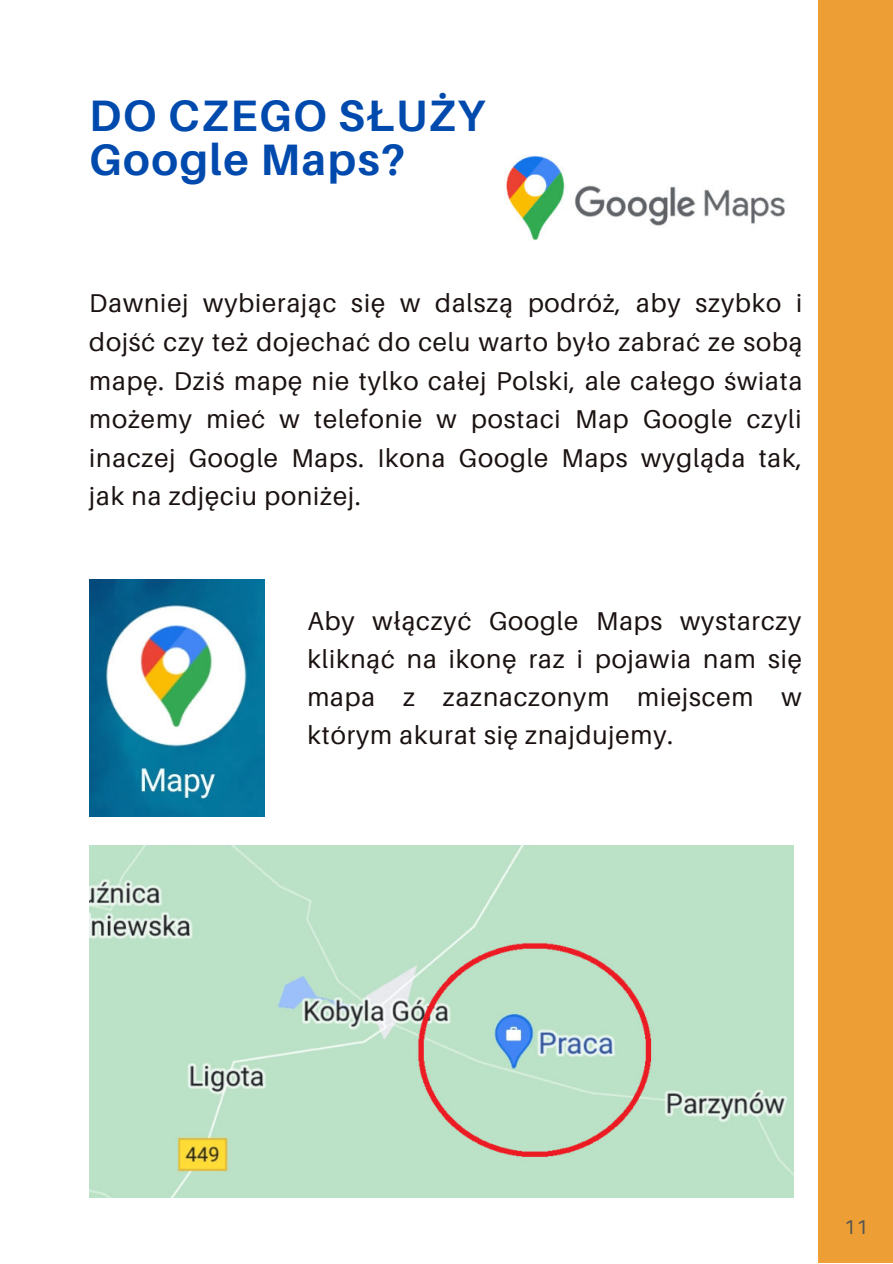
<style>
.page{position:relative;width:893px;height:1264px;background:#fff}
.page>*{position:absolute;margin:0;border:0;box-sizing:border-box;transform-origin:0 0}
.t1{font:700 43.95px/43.8px "Aileron";letter-spacing:.035em;color:#004aad}
.t2{font:25.8px/38.5px "Aileron";letter-spacing:.035em;color:#1a1210;text-align:justify}
.t3{font:19.8px "Aileron";color:#545454}
</style>
<div class="page">
<div style="left:818px;top:0;width:74px;height:1262px;background:#ed9f35"></div>
<img style="left:89px;top:580px;width:176px;height:236px">
<img style="left:504px;top:155px;width:282px;height:86px">
<img style="left:89px;top:845px;width:704px;height:352px">
<h1 class="t1" style="left:89px;top:94px;width:397px">DO CZEGO SŁUŻY<br>Google Maps?</h1>
<p class="t2" style="left:89px;top:284px;width:714px">Dawniej wybierając się w dalszą podróż, aby szybko i dojść czy też dojechać do celu warto było zabrać ze sobą mapę. Dziś mapę nie tylko całej Polski, ale całego świata możemy mieć w telefonie w postaci Map Google czyli inaczej Google Maps. Ikona Google Maps wygląda tak, jak na zdjęciu poniżej.</p>
<p class="t2" style="left:307px;top:601px;width:496px">Aby włączyć Google Maps wystarczy kliknąć na ikonę raz i pojawia nam się mapa z zaznaczonym miejscem w którym akurat się znajdujemy.</p>
<p class="t3" style="left:844px;top:1216px;width:25px">11</p>
</div>
